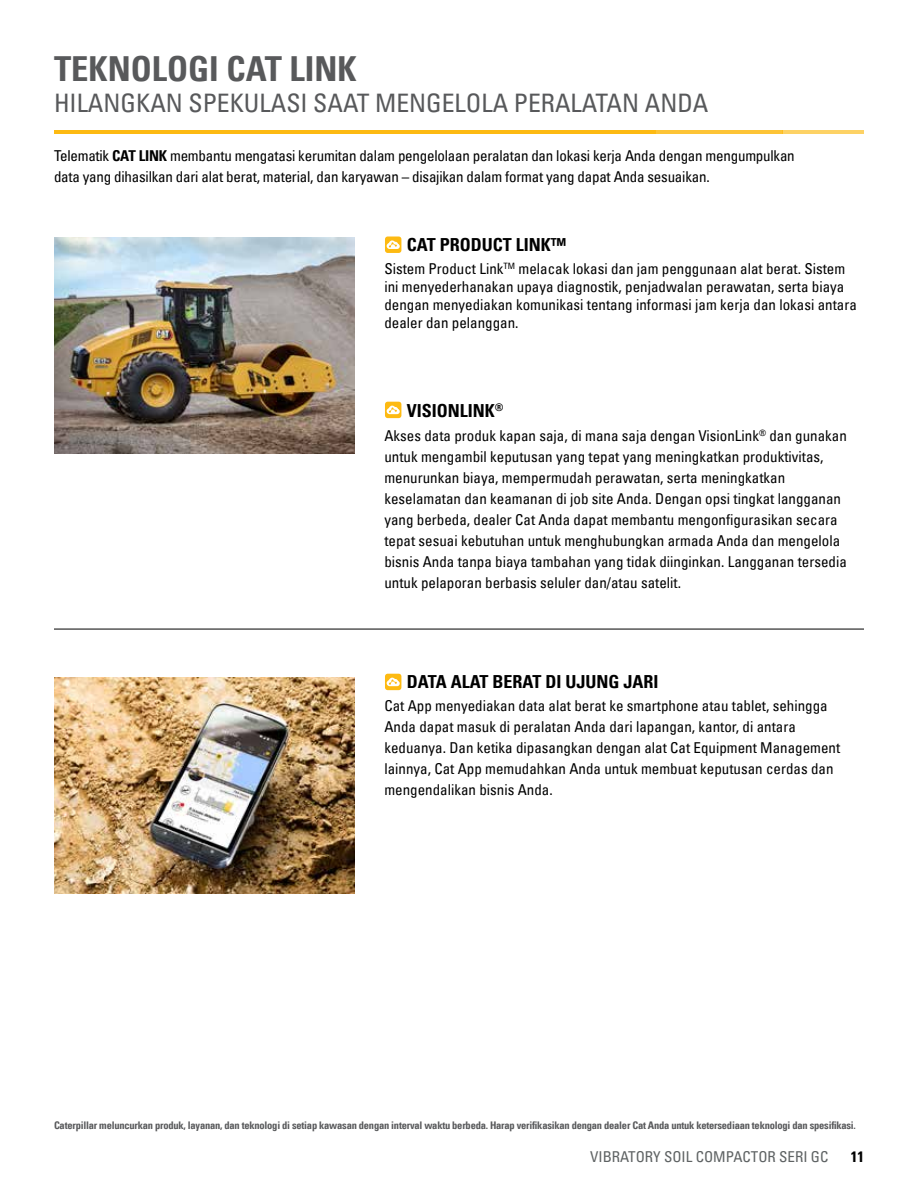
<style>
.page{position:relative;width:918px;height:1188px;background:#fff}
.page>*{position:absolute;margin:0;border:0;box-sizing:border-box;transform-origin:0 0}
.t1{font:700 condensed 34.5px "Univers LT";color:#58595b}
.t2{font:condensed 25.5px "Univers LT";color:#58595b}
.t3{font:700 condensed 18px "Univers LT";color:#000}
.t4{font:condensed 15px/21px "Univers LT";color:#000}
.t5{font:condensed 15px "Univers LT";color:#5e6263}
.t6{font:700 condensed 15px "Univers LT";color:#000}
.t7{font:700 condensed 10.5px "Univers LT";letter-spacing:-.02em;color:#58595b}
.s1{font-family:"Univers LTCYR 57"}
.s2{font-weight:700}
</style>
<div class="page">
<svg style="left:385px;top:402px;width:16px;height:16px"></svg>
<svg style="left:385px;top:237px;width:16px;height:16px"></svg>
<img style="left:54px;top:238px;width:300px;height:216px">
<hr style="left:54px;top:131px;width:601px;height:3px;background:#fdba12">
<hr style="left:654px;top:131px;width:128px;height:3px;background:#fdba12">
<hr style="left:782px;top:131px;width:82px;height:3px;background:#fdba12">
<hr style="left:54px;top:629px;width:810px;height:1px;background:#000">
<svg style="left:385px;top:674px;width:16px;height:16px"></svg>
<img style="left:54px;top:678px;width:300px;height:216px">
<h1 class="t1" style="left:54px;top:47px;width:304px">TEKNOLOGI CAT LINK</h1>
<h2 class="t2" style="left:54px;top:87px;width:656px">HILANGKAN SPEKULASI SAAT MENGELOLA PERALATAN ANDA</h2>
<p class="t4" style="left:54px;top:145px;width:742px"><span class="s1">Telematik</span> <span class="s2">CAT LINK</span> membantu mengatasi kerumitan dalam pengelolaan peralatan dan lokasi kerja Anda dengan mengumpulkan data yang dihasilkan dari alat berat, material, dan karyawan – disajikan dalam format yang dapat Anda sesuaikan.</p>
<p class="t3" style="left:407px;top:234px;width:161px">CAT PRODUCT LINK™</p>
<p class="t4" style="left:384px;top:259px;width:474px;line-height:18px">Sistem Product Link<sup>TM</sup> melacak lokasi dan jam penggunaan alat berat. Sistem ini menyederhanakan upaya diagnostik, penjadwalan perawatan, serta biaya dengan menyediakan komunikasi tentang informasi jam kerja dan lokasi antara dealer dan pelanggan.</p>
<p class="t3" style="left:407px;top:399px;width:98px">VISIONLINK<sup>®</sup></p>
<p class="t4" style="left:384px;top:425px;width:464px">Akses data produk kapan saja, di mana saja dengan VisionLink<sup>®</sup> dan gunakan untuk mengambil keputusan yang tepat yang meningkatkan produktivitas, menurunkan biaya, mempermudah perawatan, serta meningkatkan keselamatan dan keamanan di job site Anda. Dengan opsi tingkat langganan yang berbeda, dealer Cat Anda dapat membantu mengonfigurasikan secara tepat sesuai kebutuhan untuk menghubungkan armada Anda dan mengelola bisnis Anda tanpa biaya tambahan yang tidak diinginkan. Langganan tersedia untuk pelaporan berbasis seluler dan/atau satelit.</p>
<p class="t3" style="left:407px;top:671px;width:253px">DATA ALAT BERAT DI UJUNG JARI</p>
<p class="t4" style="left:384px;top:695px;width:457px">Cat App menyediakan data alat berat ke smartphone atau tablet, sehingga Anda dapat masuk di peralatan Anda dari lapangan, kantor, di antara keduanya. Dan ketika dipasangkan dengan alat Cat Equipment Management lainnya, Cat App memudahkan Anda untuk membuat keputusan cerdas dan mengendalikan bisnis Anda.</p>
<p class="t7" style="left:54px;top:1119px;width:803px">Caterpillar meluncurkan produk, layanan, dan teknologi di setiap kawasan dengan interval waktu berbeda. Harap verifikasikan dengan dealer Cat Anda untuk ketersediaan teknologi dan spesifikasi.</p>
<p class="t5" style="left:590px;top:1147px;width:240px">VIBRATORY SOIL COMPACTOR SERI GC</p>
<p class="t6" style="left:851px;top:1147px;width:15px">11</p>
</div>
